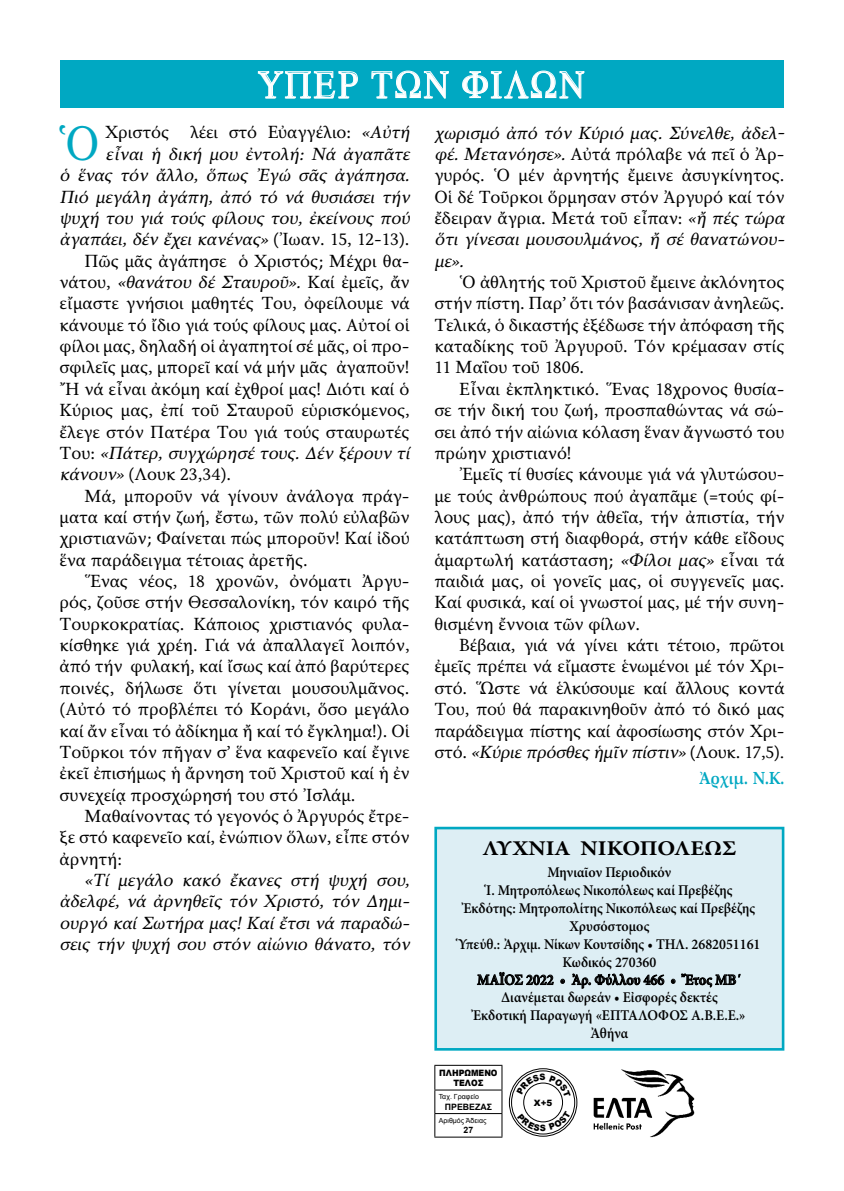
<style>
.page{position:relative;width:844px;height:1191px;background:#fff}
.page>*{position:absolute;margin:0;border:0;box-sizing:border-box;transform-origin:0 0}
.t1{font:50.57px "GFS Elpis";color:#00a8c2;scale:.92 1}
.t2{font:38.5px "Alkaios";letter-spacing:.03em;color:#fff}
.t3{font:700 21px "Minion Pro";color:#000;scale:1.11 1}
.t4{font:18.38px/21.3px "GFS Elpis";color:#000;text-align:justify}
.t5{font:italic 18.38px/21.3px "GFS Elpis";color:#000;text-align:justify}
.t6{font:700 17.5px "Palatino Linotype";color:#00a8c2;scale:.86 1}
.t7{font:600 14.88px/17.8px "Minion Pro";color:#000;text-align:center;scale:.94 1}
.t8{font:900 8.75px/10.5px "Arial";color:#000;text-align:center;scale:.91 1}
.t9{font:700 8.75px "Arial";color:#000}
.t10{font:900 8.75px "Arial";color:#000}
.t11{font:7px "Arial";color:#000}
.s1{font-style:italic}
.s2{font-style:normal}
.s3{font-family:"Palatino Linotype"}
</style>
<div class="page">
<div style="left:60px;top:60px;width:723px;height:48px;background:#00a8c2"></div>
<svg style="left:257px;top:71px;width:101px;height:27px"></svg>
<svg style="left:371px;top:70px;width:78px;height:29px"></svg>
<svg style="left:462px;top:69px;width:122px;height:30px"></svg>
<div style="left:435px;top:828px;width:347px;height:221px;background:#ddeef4"></div>
<svg style="left:477px;top:971px;width:76px;height:15px"></svg>
<svg style="left:560px;top:979px;width:4px;height:4px"></svg>
<svg style="left:571px;top:973px;width:93px;height:16px"></svg>
<svg style="left:671px;top:973px;width:69px;height:15px"></svg>
<div style="left:434px;top:826px;width:350px;height:224px;border:3px solid #00a8c2"></div>
<img style="left:593px;top:1069px;width:102px;height:69px">
<hr style="left:434px;top:1064px;width:68px;height:1px;background:#000">
<hr style="left:434px;top:1089px;width:68px;height:1px;background:#000">
<hr style="left:434px;top:1113px;width:68px;height:1px;background:#000">
<svg style="left:434px;top:1065px;width:1px;height:71px"></svg>
<svg style="left:501px;top:1065px;width:1px;height:71px"></svg>
<hr style="left:434px;top:1136px;width:68px;height:1px;background:#000">
<div style="left:509px;top:1068px;width:68px;height:68px;border:1px solid #000;border-radius:50%"></div>
<div style="left:511px;top:1070px;width:64px;height:64px;border:1px solid #000;border-radius:50%"></div>
<div style="left:523px;top:1082px;width:40px;height:40px;border:1px solid #000;border-radius:50%"></div>
<svg style="left:516px;top:1073px;width:54px;height:24px"></svg>
<svg style="left:517px;top:1110px;width:54px;height:21px"></svg>
<h2 class="t2" style="left:258px;top:60px;width:328px">ΥΠΕΡ ΤΩΝ ΦΙΛΩΝ</h2>
<h1 class="t1" style="left:57px;top:116px;width:47px">Ὁ</h1>
<p class="t4" style="left:105px;top:122px;width:309px">Χριστός λέει στό Εὐαγγέλιο: <span class="s1">«Αὐτή</span></p>
<p class="t5" style="left:105px;top:143px;width:309px">εἶναι ἡ δική μου ἐντολή: Νά ἀγαπᾶτε</p>
<p class="t5" style="left:60px;top:164px;width:355px">ὁ ἕνας τόν ἄλλο, ὅπως Ἐγώ σᾶς ἀγάπησα.</p>
<p class="t5" style="left:60px;top:186px;width:355px">Πιό μεγάλη ἀγάπη, ἀπό τό νά θυσιάσει τήν</p>
<p class="t5" style="left:60px;top:207px;width:355px">ψυχή του γιά τούς φίλους του, ἐκείνους πού</p>
<p class="t5" style="left:60px;top:229px;width:351px">ἀγαπάει, δέν ἔχει κανένας» <span class="s2">( Ἰ ω α ν . 1 5 , 1 2 - 1 3 ) .</span></p>
<p class="t4" style="left:84px;top:250px;width:326px">Πῶς μᾶς ἀγάπησε ὁ Χριστός; Μέχρι θα-</p>
<p class="t5" style="left:60px;top:271px;width:351px"><span class="s2">ν άτ ο υ ,</span> «θανάτου δέ Σταυροῦ». <span class="s2">Κ α ί ἐ μ εῖ ς , ἄν</span></p>
<p class="t4" style="left:60px;top:293px;width:351px">εἴμαστε γνήσιοι μαθητές Του, ὀφείλουμε νά</p>
<p class="t4" style="left:60px;top:314px;width:351px">κάνουμε τό ἴδιο γιά τούς φίλους μας. Αὐτοί οἱ</p>
<p class="t4" style="left:60px;top:335px;width:351px">φίλοι μας, δηλαδή οἱ ἀγαπητοί σέ μᾶς, οἱ προ-</p>
<p class="t4" style="left:60px;top:357px;width:351px">σφιλεῖς μας, μπορεῖ καί νά μήν μᾶς ἀγαποῦν!</p>
<p class="t4" style="left:60px;top:378px;width:351px">Ἤ νά εἶναι ἀκόμη καί ἐχθροί μας! Διότι καί ὁ</p>
<p class="t4" style="left:60px;top:399px;width:351px">Κύριος μας, ἐπί τοῦ Σταυροῦ εὑρισκόμενος,</p>
<p class="t4" style="left:60px;top:421px;width:351px">ἔλεγε στόν Πατέρα Του γιά τούς σταυρωτές</p>
<p class="t5" style="left:60px;top:442px;width:355px"><span class="s2">Τ ο υ :</span> «Πάτερ, συγχώρησέ τους. Δέν ξέρουν τί</p>
<p class="t4" style="left:60px;top:463px;width:173px"><span class="s1">κάνουν»</span> (Λουκ 23,34).</p>
<p class="t4" style="left:84px;top:485px;width:326px">Μά, μποροῦν νά γίνουν ἀνάλογα πράγ-</p>
<p class="t4" style="left:60px;top:506px;width:351px">ματα καί στήν ζωή, ἔστω, τῶν πολύ εὐλαβῶν</p>
<p class="t4" style="left:60px;top:527px;width:351px">χριστιανῶν; Φαίνεται πώς μποροῦν! Καί ἰδού</p>
<p class="t4" style="left:60px;top:549px;width:249px">ἕνα παράδειγμα τέτοιας ἀρετῆς.</p>
<p class="t4" style="left:84px;top:570px;width:326px">Ἕνας νέος, 18 χρονῶν, ὀνόματι Ἀργυ-</p>
<p class="t4" style="left:60px;top:591px;width:351px">ρός, ζοῦσε στήν Θεσσαλονίκη, τόν καιρό τῆς</p>
<p class="t4" style="left:60px;top:613px;width:351px">Τουρκοκρατίας. Κάποιος χριστιανός φυλα-</p>
<p class="t4" style="left:60px;top:634px;width:351px">κίσθηκε γιά χρέη. Γιά νά ἀπαλλαγεῖ λοιπόν,</p>
<p class="t4" style="left:60px;top:656px;width:351px">ἀπό τήν φυλακή, καί ἴσως καί ἀπό βαρύτερες</p>
<p class="t4" style="left:60px;top:677px;width:351px">ποινές, δήλωσε ὅτι γίνεται μουσουλμᾶνος.</p>
<p class="t4" style="left:60px;top:698px;width:351px">(Αὐτό τό προβλέπει τό Κοράνι, ὅσο μεγάλο</p>
<p class="t4" style="left:60px;top:720px;width:351px">καί ἄν εἶναι τό ἀδίκημα ἤ καί τό ἔγκλημα!). Οἱ</p>
<p class="t4" style="left:60px;top:741px;width:351px">Τοῦρκοι τόν πῆγαν σ’ ἕνα καφενεῖο καί ἔγινε</p>
<p class="t4" style="left:60px;top:762px;width:351px">ἐκεῖ ἐπισήμως ἡ ἄρνηση τοῦ Χριστοῦ καί ἡ ἐν</p>
<p class="t4" style="left:60px;top:784px;width:297px">συνεχείᾳ προσχώρησή του στό Ἰσλάμ.</p>
<p class="t4" style="left:84px;top:805px;width:326px">Μαθαίνοντας τό γεγονός ὁ Ἀργυρός ἔτρε-</p>
<p class="t4" style="left:60px;top:826px;width:351px">ξε στό καφενεῖο καί, ἐνώπιον ὅλων, εἶπε στόν</p>
<p class="t4" style="left:60px;top:848px;width:64px">ἀρνητή:</p>
<p class="t5" style="left:60px;top:869px;width:355px;text-indent:25px">«Τί μεγάλο κακό ἔκανες στή ψυχή σου, ἀδελφέ, νά ἀρνηθεῖς τόν Χριστό, τόν Δημι&shy;ουργό καί Σωτήρα μας! Καί ἔτσι νά παραδώ&shy;σεις τήν ψυχή σου στόν αἰώνιο θάνατο, τόν</p>
<p class="t4" style="left:434px;top:122px;width:355px;text-align:left"><span class="s1">χωρισμό ἀπό τόν Κύριό μας. Σύνελθε, ἀδελ&shy;φέ. Μετανόησε».</span> Αὐτά πρόλαβε νά πεῖ ὁ Ἀρ&shy;γυρός. Ὁ μέν ἀρνητής ἔμεινε ἀσυγκίνητος.<br>Οἱ δέ Τοῦρκοι ὅρμησαν στόν Ἀργυρό καί τόν ἔδειραν ἄγρια. Μετά τοῦ εἶπαν: <span class="s1">«ἤ πές τώρα ὅτι γίνεσαι μουσουλμάνος, ἤ σέ θανατώνου&shy;με».</span></p>
<p class="t4" style="left:434px;top:271px;width:351px;text-indent:25px">Ὁ ἀθλητής τοῦ Χριστοῦ ἔμεινε ἀκλόνητος στήν πίστη. Παρ’ ὅτι τόν βασάνισαν ἀνηλεῶς.<br>Τελικά, ὁ δικαστής ἐξέδωσε τήν ἀπόφαση τῆς καταδίκης τοῦ Ἀργυροῦ. Τόν κρέμασαν στίς 11 Μαΐου τοῦ 1806.</p>
<p class="t4" style="left:434px;top:378px;width:351px;text-indent:25px">Εἶναι ἐκπληκτικό. Ἕνας 18χρονος θυσία&shy;σε τήν δική του ζωή, προσπαθώντας νά σώ&shy;σει ἀπό τήν αἰώνια κόλαση ἕναν ἄγνωστό του πρώην χριστιανό!</p>
<p class="t4" style="left:434px;top:463px;width:351px;text-indent:25px">Ἐμεῖς τί θυσίες κάνουμε γιά νά γλυτώσου&shy;με τούς ἀνθρώπους πού ἀγαπᾶμε (=τούς φί&shy;λους μας), ἀπό τήν ἀθεΐα, τήν ἀπιστία, τήν κατάπτωση στή διαφθορά, στήν κάθε εἴδους ἁμαρτωλή κατάσταση; <span class="s1">«Φίλοι μας»</span> εἶναι τά παιδιά μας, οἱ γονεῖς μας, οἱ συγγενεῖς μας.<br>Καί φυσικά, καί οἱ γνωστοί μας, μέ τήν συνη&shy;θισμένη ἔννοια τῶν φίλων.</p>
<p class="t4" style="left:434px;top:634px;width:351px;text-indent:25px">Βέβαια, γιά νά γίνει κάτι τέτοιο, πρῶτοι ἐμεῖς πρέπει νά εἴμαστε ἑνωμένοι μέ τόν Χρι&shy;στό. Ὥστε νά ἑλκύσουμε καί ἄλλους κοντά Του, πού θά παρακινηθοῦν ἀπό τό δικό μας παράδειγμα πίστης καί ἀφοσίωσης στόν Χρι&shy;στ ό . <span class="s1">«Κύριε πρόσθες ἡμῖν πίστιν»</span> ( Λ ο υ κ . 1 7 , 5 ) <span class="s3">.</span></p>
<p class="t6" style="left:699px;top:765px;width:100px">Ἀρχιμ. Ν.Κ.</p>
<p class="t3" style="left:482px;top:833px;width:230px">ΛΥΧΝΙΑ ΝΙΚΟΠΟΛΕΩΣ</p>
<p class="t7" style="left:458px;top:863px;width:323px">Μηνιαῖον Περιοδικόν<br>Ἱ. Μητροπόλεως Νικοπόλεως καί Πρεβέζης<br>Ἐκδότης: Μητροπολίτης Νικοπόλεως καί Πρεβέζης<br>Χρυσόστομος<br>Ὑπεύθ.: Ἀρχιμ. Νίκων Κουτσίδης • ΤΗΛ. 2682051161<br>Κωδικός 270360<br>ΜΑΪΟΣ 2022 • Ἀρ. Φύλλου 466 • Ἔτος MB΄<br>Διανέμεται δωρεάν • Εἰσφορές δεκτές<br>Ἐκδοτική Παραγωγή «ΕΠΤΑΛΟΦΟΣ Α.Β.Ε.Ε.»<br>Ἀθήνα</p>
<p class="t8" style="left:439px;top:1067px;width:66px">ΠΛΗΡΩΜΕΝΟ<br>ΤΕΛΟΣ</p>
<p class="t11" style="left:438px;top:1092px;width:42px">Ταχ. Γραφείο</p>
<p class="t9" style="left:445px;top:1100px;width:49px">ΠΡΕΒΕΖΑΣ</p>
<p class="t11" style="left:438px;top:1115px;width:49px">Αριθμός Άδειας</p>
<p class="t9" style="left:463px;top:1124px;width:11px">27</p>
<p class="t10" style="left:533px;top:1096px;width:20px">Χ+5</p>
</div>
